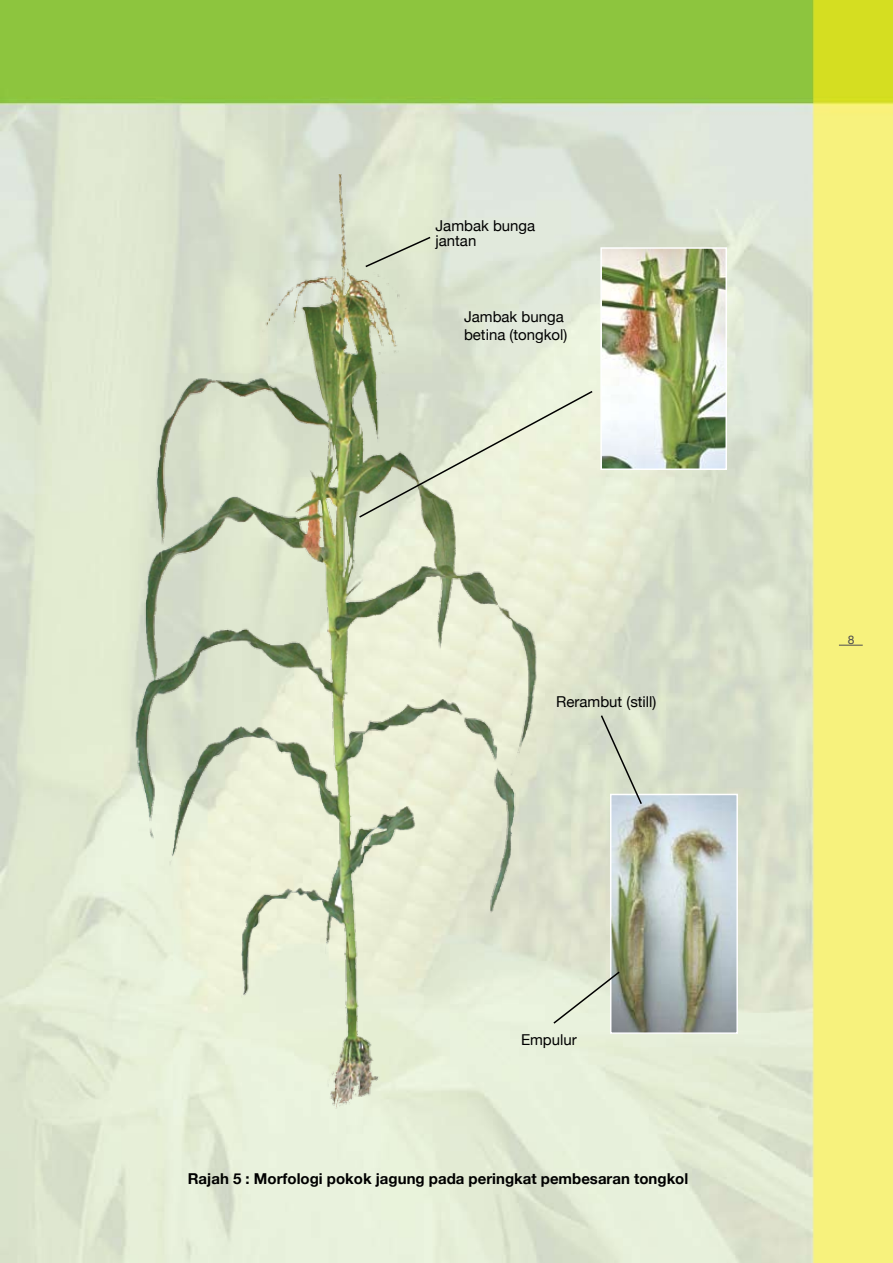
<style>
.page{position:relative;width:893px;height:1263px;background:#fff}
.page>*{position:absolute;margin:0;border:0;box-sizing:border-box;transform-origin:0 0}
.t1{font:15px/15px "Helvetica Neue";color:#000}
.t2{font:700 15px "Helvetica Neue";color:#000}
.t3{font:12px "Helvetica Neue";color:#4d4d4f}
</style>
<div class="page">
<img style="left:0;top:0;width:893px;height:1263px">
<img style="left:603px;top:250px;width:121px;height:217px">
<div style="left:600px;top:247px;width:127px;height:223px;border:2px solid #fff"></div>
<img style="left:613px;top:797px;width:122px;height:234px">
<div style="left:610px;top:794px;width:128px;height:240px;border:2px solid #fff"></div>
<img style="left:120px;top:160px;width:432px;height:968px">
<svg style="left:364px;top:235px;width:68px;height:33px;background:#d3dbc4"></svg>
<svg style="left:358px;top:389px;width:236px;height:130px;background:#d6ddc6"></svg>
<svg style="left:599px;top:714px;width:44px;height:92px;background:#cfd7c5"></svg>
<svg style="left:552px;top:970px;width:69px;height:55px;background:#d3dbca"></svg>
<svg style="left:839px;top:645px;width:24px;height:1px"></svg>
<p class="t1" style="left:435px;top:218px;width:101px">Jambak bunga jantan</p>
<p class="t1" style="left:464px;top:308px;width:105px;line-height:18px">Jambak bunga betina (tongkol)</p>
<p class="t1" style="left:556px;top:694px;width:102px">Rerambut (still)</p>
<p class="t1" style="left:521px;top:1032px;width:57px">Empulur</p>
<p class="t2" style="left:188px;top:1170px;width:502px">Rajah 5 : Morfologi pokok jagung pada peringkat pembesaran tongkol</p>
<p class="t3" style="left:848px;top:633px;width:8px">8</p>
</div>
